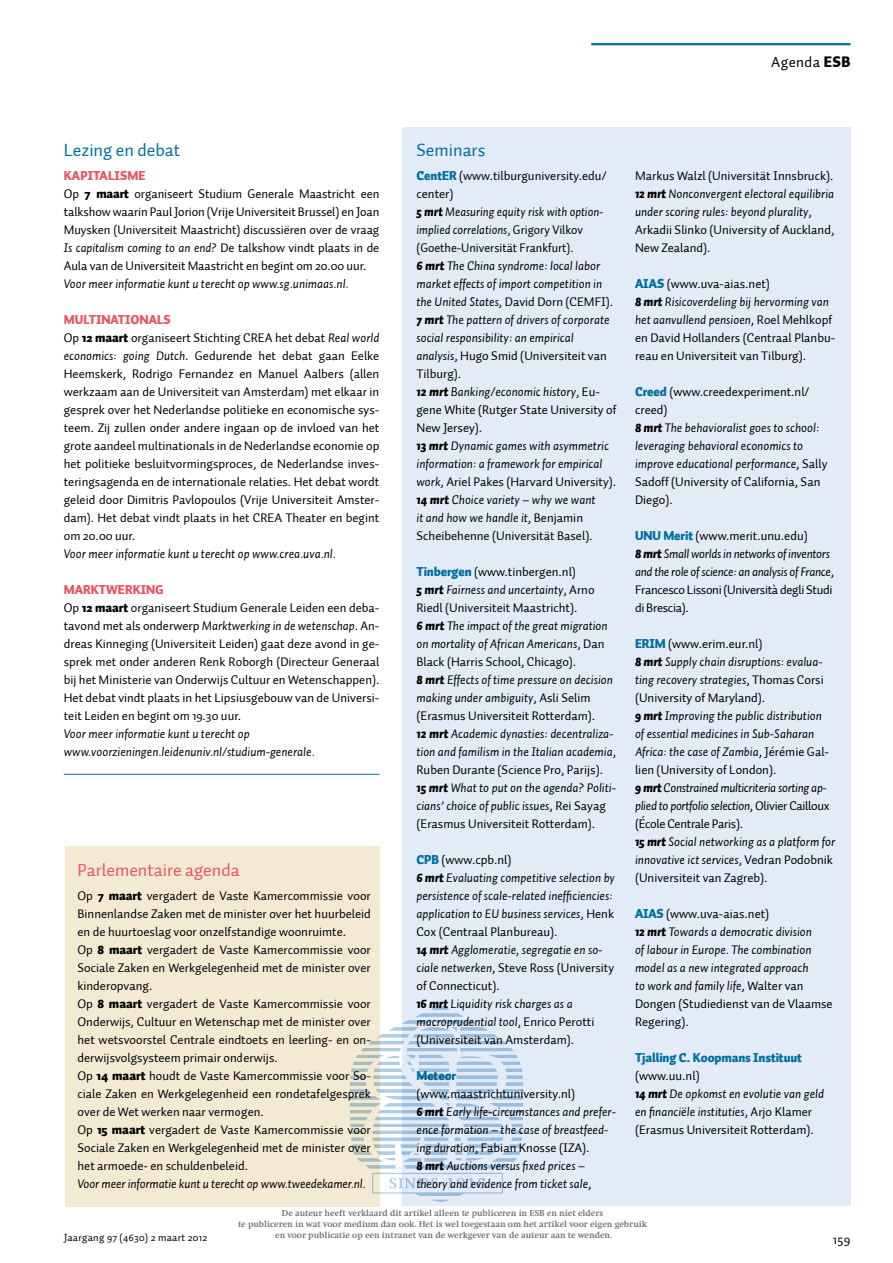
<style>
.page{position:relative;width:893px;height:1263px;background:#fff}
.page>*{position:absolute;margin:0;border:0;box-sizing:border-box;transform-origin:0 0}
.t1{font:18px "Auto 1";color:#006f9f}
.t2{font:18px "Auto 1";color:#e95564}
.t3{font:15px "Auto 1";letter-spacing:.025em;color:#000}
.t4{font:13.5px "Auto 1";color:#000}
.t5{font:12.75px/18px "Auto 1";color:#000}
.t6{font:italic 12.75px/18px "Auto 1";color:#000}
.t7{font:italic 12.75px/18px "Auto 1";color:#000;scale:.96 1}
.t8{font:italic 12.75px/18px "Auto 1";letter-spacing:-.025em;color:#000}
.t9{font:900 12.75px "Auto 1";letter-spacing:-.01em;color:#006f9f}
.t10{font:900 12.75px "Auto 1";color:#e95564}
.t11{font:10.5px "Auto 1";letter-spacing:.025em;color:#000}
.t12{font:700 9px/10.8px "Swift";color:#6d6e71;text-align:center}
.s1{font-weight:900}
.s2{font-weight:900;color:#e95564}
.s3{font-style:italic}
.s4{font-weight:900;font-style:normal;color:#006f9f}
.s5{font-style:normal}
.s6{font-weight:900;font-style:italic}
.s7{font-weight:900;color:#006f9f}
</style>
<div class="page">
<hr style="left:591px;top:43px;width:259px;height:2px;background:#006f9f">
<div style="left:402px;top:128px;width:448px;height:1078px;background:#e3ebf7"></div>
<hr style="left:64px;top:774px;width:315px;height:1px;background:#006f9f">
<div style="left:65px;top:846px;width:314px;height:360px;background:#f4ead4"></div>
<svg style="left:336px;top:1006px;width:188px;height:201px"></svg>
<p class="t3" style="left:771px;top:53px;width:81px">Agenda <span class="s1">ESB</span></p>
<h1 class="t1" style="left:64px;top:139px;width:118px">Lezing en debat</h1>
<p class="t5" style="left:64px;top:167px;width:317px"><span class="s2">Kapitalisme<br></span>Op <span class="s1">7 maart</span> organiseert Studium Generale Maastricht een talkshow waarin Paul Jorion (Vrije Universiteit Brussel) en Joan Muysken (Universiteit Maastricht) discussiëren over de vraag <span class="s3">Is capitalism coming to an end?</span> De talkshow vindt plaats in de Aula van de Universiteit Maastricht en begint om 20.00 uur.</p>
<p class="t6" style="left:64px;top:275px;width:286px">Voor meer informatie kunt u terecht op www.sg.unimaas.nl.</p>
<p class="t5" style="left:64px;top:311px;width:317px"><span class="s2">Multi nationals<br></span>Op <span class="s1">12 maart</span> organiseert Stichting CREA het debat <span class="s3">Real world economics: going Dutch</span>. Gedurende het debat gaan Eelke Heemskerk, Rodrigo Fernandez en Manuel Aalbers (allen werkzaam aan de Universiteit van Amsterdam) met elkaar in gesprek over het Nederlandse politieke en economische sys&shy;teem. Zij zullen onder andere ingaan op de invloed van het grote aandeel multinationals in de Nederlandse economie op het politieke besluitvormingsproces, de Nederlandse inves&shy;teringsagenda en de internationale relaties. Het debat wordt geleid door Dimitris Pavlopoulos (Vrije Universiteit Amster&shy;dam). Het debat vindt plaats in het CREA Theater en begint om 20.00 uur.</p>
<p class="t6" style="left:64px;top:545px;width:274px">Voor meer informatie kunt u terecht op www.crea.uva.nl.</p>
<p class="t10" style="left:64px;top:581px;width:29px">Marktwerki</p>
<h1 class="t1" style="left:416px;top:139px;width:70px">Seminars</h1>
<p class="t7" style="left:416px;top:167px;width:210px"><span class="s4">CentER</span> <span class="s5">(www.tilburguniversity.edu/ center)<br></span><span class="s1">5 mrt</span> Measuring equity risk with option&shy;implied correlations<span class="s5">, Grigory Vilkov (Goethe-Universität Frankfurt).<br></span><span class="s1">6 mrt</span> The China syndrome: local labor market effects of import competition in the United States<span class="s5">, David Dorn (CEMFI).<br></span><span class="s1">7 mrt</span> The pattern of drivers of corporate social responsibility: an empirical analysis<span class="s5">, Hugo Smid (Universiteit van Tilburg).<br></span><span class="s1">12 mrt</span> Banking/economic history<span class="s5">, Eu&shy;gene White (Rutger State University of New Jersey).<br></span><span class="s1">13 mrt</span> Dynamic games with asymmetric information: a framework for empirical work<span class="s5">, Ariel Pakes (Harvard University).<br></span><span class="s1">14 mrt</span> Choice variety – why we want<br>it and how we handle it<span class="s5">, Benjamin Scheibehenne (Universität Basel).</span></p>
<p class="t6" style="left:416px;top:563px;width:201px"><span class="s4">Tinbergen</span> <span class="s5">(www.tinbergen.nl)<br></span><span class="s1">5 mrt</span> Fairness and uncertainty<span class="s5">, Arno Riedl (Universiteit Maastricht).<br></span><span class="s1">6 mrt</span> The impact of the great migration on mortality of African Americans<span class="s5">, Dan Black (Harris School, Chicago).<br></span><span class="s1">8 mrt</span> Effects of time pressure on decision making under ambiguity<span class="s5">, Asli Selim (Erasmus Universiteit Rotterdam).<br></span><span class="s1">12 mrt</span> Academic dynasties: decentraliza&shy;tion and familism in the Italian academia<span class="s5">, Ruben Durante (Science Pro, Parijs).<br></span><span class="s1">15 mrt</span> What to put on the agenda? Politi&shy;cians’ choice of public issues<span class="s5">, Rei Sayag (Erasmus Universiteit Rotterdam).</span></p>
<p class="t6" style="left:416px;top:851px;width:200px"><span class="s4">CPB</span> <span class="s5">(www.cpb.nl)<br></span><span class="s1">6 mrt</span> Evaluating competitive selection by persistence of scale-related inefficiencies: application to EU business services<span class="s5">, Henk Cox (Centraal Planbureau).<br></span><span class="s1">14 mrt</span> Agglomeratie, segregatie en so&shy;ciale netwerken<span class="s5">, Steve Ross (University of Connecticut).<br></span><span class="s1">16 mrt</span> Liquidity risk charges as a macroprudential tool<span class="s5">, Enrico Perotti (Universiteit van Amsterdam).</span></p>
<p class="t9" style="left:416px;top:1067px;width:41px">Meteor</p>
<p class="t6" style="left:416px;top:1085px;width:201px"><span class="s5">(www.maastrichtuniversity.nl)<br></span><span class="s1">6 mrt</span> Early life-circumstances and prefer&shy;ence formation – the case of breastfeed&shy;ing duration<span class="s5">, Fabian Knosse (IZA).<br></span><span class="s1">8 mrt</span> Auctions versus fixed prices – theory and evidence from ticket sale<span class="s5">,</span></p>
<p class="t5" style="left:635px;top:167px;width:201px">Markus Walzl (Universität Innsbruck).<br><span class="s6">12 mrt</span> <span class="s3">Nonconvergent electoral equilibria under scoring rules: beyond plurality</span>, Arkadii Slinko (University of Auckland, New Zealand).</p>
<p class="t5" style="left:635px;top:275px;width:202px"><span class="s7">AIAS</span> (www.uva-aias.net)<br><span class="s6">8 mrt</span> <span class="s3">Risicoverdeling bij hervorming van het aanvullend pensioen</span>, Roel Mehlkopf en David Hollanders (Centraal Planbu&shy;reau en Universiteit van Tilburg).</p>
<p class="t6" style="left:635px;top:383px;width:194px"><span class="s4">Creed</span> <span class="s5">(www.creedexperiment.nl/ creed)<br></span><span class="s1">8 mrt</span> The behavioralist goes to school: leveraging behavioral economics to improve educational performance<span class="s5">, Sally<br>Sadoff (University of California, San<br>Diego).</span></p>
<p class="t9" style="left:635px;top:527px;width:10px">UNU</p>
<p class="t8" style="left:635px;top:527px;width:201px;text-indent:28px"><span class="s4">Merit</span> <span class="s5">(www.merit.unu.edu)<br></span><span class="s1">8 mrt</span> Small worlds in networks of inventors and the role of science: an analysis of France<span class="s5">, Francesco Lissoni (Università degli Studi di Brescia).</span></p>
<p class="t6" style="left:635px;top:635px;width:202px"><span class="s4">ERIM</span> <span class="s5">(www.erim.eur.nl)<br></span><span class="s1">8 mrt</span> Supply chain disruptions: evalua&shy;ting recovery strategies<span class="s5">, Thomas Corsi (University of Maryland).<br></span><span class="s1">9 mrt</span> Improving the public distribution<br>of essential medicines in Sub-Saharan Africa: the case of Zambia<span class="s5">, Jérémie Gal&shy;lien (University of London).<br></span><span class="s1">9 mrt</span> Constrained multicriteria sorting ap&shy;plied to portfolio selection<span class="s5">, Olivier Cailloux (École Centrale Paris).<br></span><span class="s1">15 mrt</span> Social networking as a platform for innovative ict services<span class="s5">, Vedran Podobnik (Universiteit van Zagreb).</span></p>
<p class="t6" style="left:635px;top:905px;width:199px"><span class="s4">AIAS</span> <span class="s5">(www.uva-aias.net)<br></span><span class="s1">12 mrt</span> Towards a democratic division<br>of labour in Europe. The combination model as a new integrated approach<br>to work and family life<span class="s5">, Walter van<br>Dongen (Studiedienst van de Vlaamse<br>Regering).</span></p>
<p class="t9" style="left:635px;top:1049px;width:169px">Tjalling C. Koopmans Instituut</p>
<p class="t5" style="left:635px;top:1067px;width:191px">(www.uu.nl)<br><span class="s6">14 mrt</span> <span class="s3">De opkomst en evolutie van geld en financiële instituties</span>, Arjo Klamer (Erasmus Universiteit Rotterdam).</p>
<p class="t5" style="left:64px;top:581px;width:317px;text-indent:82px"><span class="s2">ng<br></span>Op <span class="s1">12 maart</span> organiseert Studium Generale Leiden een deba&shy;tavond met als onderwerp <span class="s3">Marktwerking in de wetenschap</span>. An&shy;dreas Kinneging (Universiteit Leiden) gaat deze avond in ge&shy;sprek met onder anderen Renk Roborgh (Directeur Generaal bij het Ministerie van Onderwijs Cultuur en Wetenschappen).<br>Het debat vindt plaats in het Lipsiusgebouw van de Universi&shy;teit Leiden en begint om 19.30 uur.</p>
<p class="t6" style="left:64px;top:725px;width:252px">Voor meer informatie kunt u terecht op www.voorzieningen.leidenuniv.nl/studium-generale.</p>
<h1 class="t2" style="left:77px;top:859px;width:164px">Parlementaire agenda</h1>
<p class="t5" style="left:77px;top:887px;width:295px">Op <span class="s1">7 maart</span> vergadert de Vaste Kamercommissie voor Binnenlandse Zaken met de minister over het huurbeleid en de huurtoeslag voor onzelfstandige woonruimte.<br>Op <span class="s1">8 maart</span> vergadert de Vaste Kamercommissie voor Sociale Zaken en Werkgelegenheid met de minister over kinderopvang.<br>Op <span class="s1">8 maart</span> vergadert de Vaste Kamercommissie voor Onderwijs, Cultuur en Wetenschap met de minister over het wetsvoorstel Centrale eindtoets en leerling- en on&shy;derwijsvolgsysteem primair onderwijs.<br>Op <span class="s1">14 maart</span> houdt de Vaste Kamercommissie voor So&shy;ciale Zaken en Werkgelegenheid een rondetafelgesprek over de Wet werken naar vermogen.<br>Op <span class="s1">15 maart</span> vergadert de Vaste Kamercommissie voor Sociale Zaken en Werkgelegenheid met de minister over het armoede- en schuldenbeleid.</p>
<p class="t6" style="left:77px;top:1175px;width:290px">Voor meer informatie kunt u terecht op www.tweedekamer.nl.</p>
<p class="t12" style="left:238px;top:1208px;width:411px">De auteur heeft verklaard dit artikel alleen te publiceren in ESB en niet elders<br>te publiceren in wat voor medium dan ook. Het is wel toegestaan om het artikel voor eigen gebruik en voor publicatie op een intranet van de werkgever van de auteur aan te wenden.</p>
<p class="t11" style="left:64px;top:1231px;width:145px">Jaargang 97 (4630) 2 maart 2012</p>
<p class="t4" style="left:833px;top:1231px;width:19px">159</p>
</div>
